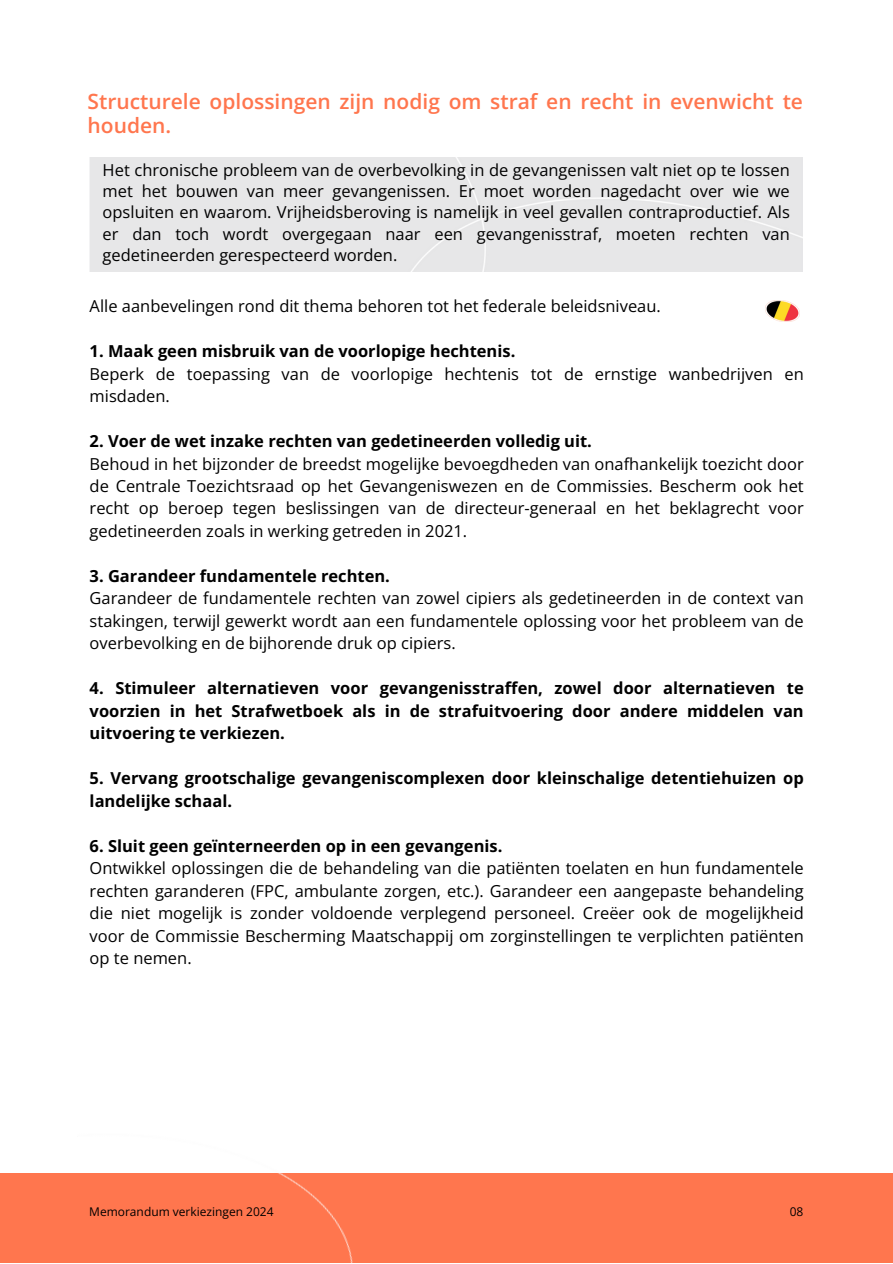
<style>
.page{position:relative;width:893px;height:1264px;background:#fff}
.page>*{position:absolute;margin:0;border:0;box-sizing:border-box;transform-origin:0 0}
.t1{font:600 21px/24.8px "Open Sans";color:#ff764e}
.t2{font:16.5px/22.5px "Open Sans";color:#000;text-align:justify}
.t3{font:700 16.5px/22.5px "Open Sans";color:#000;text-align:justify}
.t4{font:12px "Open Sans";color:#000}
</style>
<div class="page">
<div style="left:0;top:1173px;width:892px;height:89px;background:#ff764e"></div>
<img style="left:765px;top:301px;width:34px;height:20px">
<p class="t1" style="left:87px;top:88px;width:717px">Structurele oplossingen zijn nodig om straf en recht in evenwicht te houden.</p>
<p class="t2" style="left:103px;top:158px;width:688px;line-height:21.3px">Het chronische probleem van de overbevolking in de gevangenissen valt niet op te lossen met het bouwen van meer gevangenissen. Er moet worden nagedacht over wie we opsluiten en waarom. Vrijheidsberoving is namelijk in veel gevallen contraproductief. Als er dan toch wordt overgegaan naar een gevangenisstraf, moeten rechten van gedetineerden gerespecteerd worden.</p>
<p class="t2" style="left:90px;top:294px;width:572px">Alle aanbevelingen rond dit thema behoren tot het federale beleidsniveau.</p>
<p class="t3" style="left:90px;top:339px;width:427px">1. Maak geen misbruik van de voorlopige hechtenis.</p>
<p class="t2" style="left:90px;top:362px;width:715px">Beperk de toepassing van de voorlopige hechtenis tot de ernstige wanbedrijven en misdaden.</p>
<p class="t3" style="left:90px;top:429px;width:504px">2. Voer de wet inzake rechten van gedetineerden volledig uit.</p>
<p class="t2" style="left:90px;top:452px;width:715px">Behoud in het bijzonder de breedst mogelijke bevoegdheden van onafhankelijk toezicht door de Centrale Toezichtsraad op het Gevangeniswezen en de Commissies. Bescherm ook het recht op beroep tegen beslissingen van de directeur-generaal en het beklagrecht voor gedetineerden zoals in werking getreden in 2021.</p>
<p class="t3" style="left:90px;top:564px;width:302px">3. Garandeer fundamentele rechten.</p>
<p class="t2" style="left:90px;top:587px;width:715px">Garandeer de fundamentele rechten van zowel cipiers als gedetineerden in de context van stakingen, terwijl gewerkt wordt aan een fundamentele oplossing voor het probleem van de overbevolking en de bijhorende druk op cipiers.</p>
<p class="t3" style="left:90px;top:676px;width:715px">4. Stimuleer alternatieven voor gevangenisstraffen, zowel door alternatieven te voorzien in het Strafwetboek als in de strafuitvoering door andere middelen van uitvoering te verkiezen.</p>
<p class="t3" style="left:90px;top:766px;width:715px">5. Vervang grootschalige gevangeniscomplexen door kleinschalige detentiehuizen op landelijke schaal.</p>
<p class="t3" style="left:90px;top:834px;width:414px">6. Sluit geen geïnterneerden op in een gevangenis.</p>
<p class="t2" style="left:90px;top:856px;width:715px">Ontwikkel oplossingen die de behandeling van die patiënten toelaten en hun fundamentele rechten garanderen (FPC, ambulante zorgen, etc.). Garandeer een aangepaste behandeling die niet mogelijk is zonder voldoende verplegend personeel. Creëer ook de mogelijkheid voor de Commissie Bescherming Maatschappij om zorginstellingen te verplichten patiënten op te nemen.</p>
<p class="t4" style="left:89px;top:1203px;width:186px">Memorandum verkiezingen 2024</p>
<p class="t4" style="left:789px;top:1203px;width:15px">08</p>
</div>
